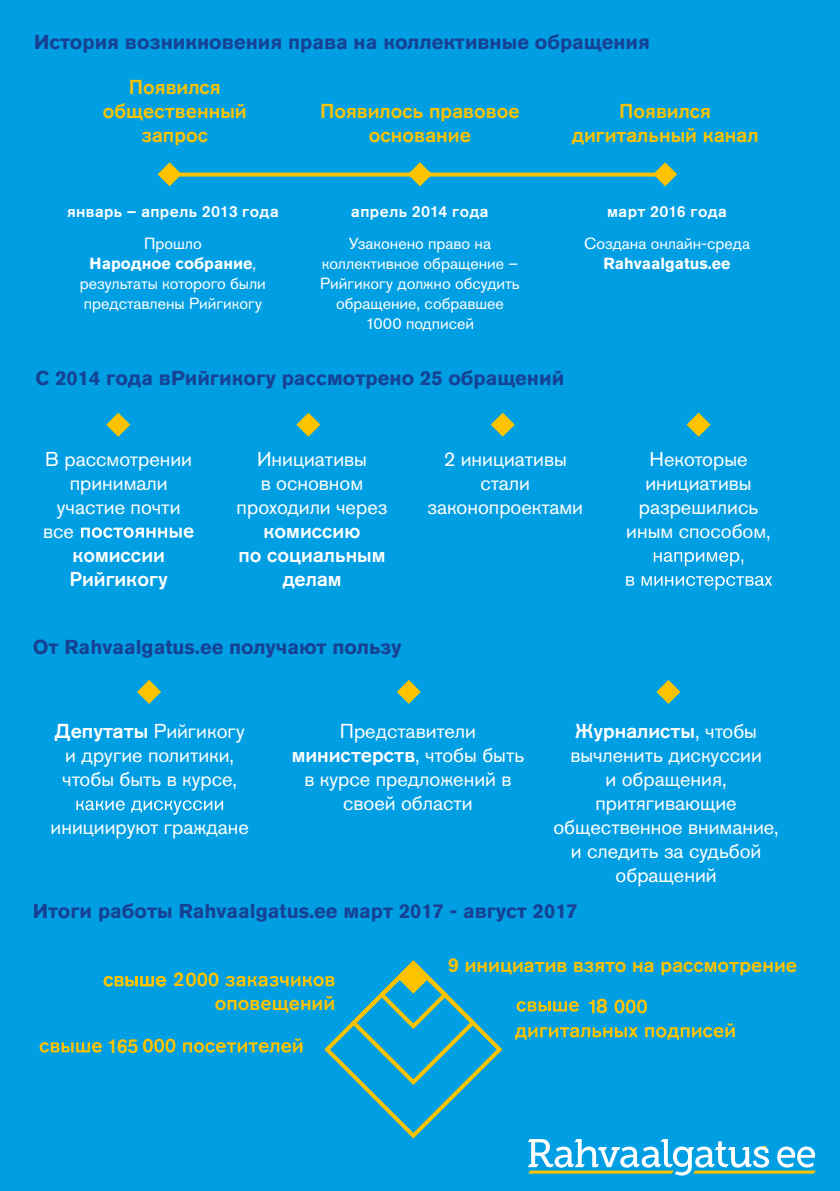
<style>
.page{position:relative;width:840px;height:1191px;background:#fff}
.page>*{position:absolute;margin:0;border:0;box-sizing:border-box;transform-origin:0 0}
.t1{font:500 20.8px "Akzidenz Grotesk Pro";color:#fdc300}
.t2{font:20px/24px "Akzidenz Grotesk Pro";color:#fff;text-align:center}
.t3{font:700 20px "Akzidenz Grotesk Pro";color:#164194}
.t4{font:500 20px/24px "Akzidenz Grotesk Pro";color:#fdc300;text-align:center}
.t5{font:500 20px/24px "Akzidenz Grotesk Pro";color:#fff}
.t6{font:16px/20px "Akzidenz Grotesk Pro";color:#fff;text-align:center}
.t7{font:500 16px "Akzidenz Grotesk Pro";letter-spacing:.025em;color:#fff}
.t8{font:700 16px "Akzidenz Grotesk Pro";color:#fff}
.s1{font-weight:700}
.s2{font-weight:500}
</style>
<div class="page">
<div style="left:0;top:0;width:839px;height:1191px;background:#009fe3"></div>
<svg style="left:181px;top:173px;width:471px;height:4px;background:#e2bf18"></svg>
<svg style="left:408px;top:162px;width:24px;height:24px"></svg>
<svg style="left:652px;top:162px;width:24px;height:24px"></svg>
<svg style="left:157px;top:162px;width:24px;height:24px"></svg>
<svg style="left:515px;top:1023px;width:219px;height:16px"></svg>
<svg style="left:81px;top:527px;width:113px;height:11px"></svg>
<svg style="left:653px;top:552px;width:90px;height:14px"></svg>
<svg style="left:626px;top:576px;width:145px;height:14px"></svg>
<svg style="left:76px;top:800px;width:147px;height:14px"></svg>
<svg style="left:137px;top:680px;width:24px;height:24px"></svg>
<svg style="left:396px;top:680px;width:24px;height:24px"></svg>
<svg style="left:656px;top:680px;width:24px;height:24px"></svg>
<svg style="left:686px;top:413px;width:24px;height:24px"></svg>
<svg style="left:490px;top:413px;width:24px;height:24px"></svg>
<svg style="left:296px;top:413px;width:24px;height:24px"></svg>
<svg style="left:106px;top:413px;width:24px;height:24px"></svg>
<svg style="left:527px;top:1139px;width:288px;height:36px"></svg>
<svg style="left:588px;top:999px;width:58px;height:14px"></svg>
<svg style="left:516px;top:1001px;width:62px;height:10px"></svg>
<svg style="left:40px;top:960px;width:463px;height:179px"></svg>
<p class="t3" style="left:34px;top:29px;width:617px">История возникновения права на коллективные обращения</p>
<p class="t4" style="left:103px;top:75px;width:145px">Появился общественный запрос</p>
<p class="t7" style="left:67px;top:201px;width:213px">январь – апрель 2013 года</p>
<p class="t6" style="left:80px;top:233px;width:187px">Прошло<br><span class="s1">Народное собрание</span>, результаты которого были представлены Рийгикогу</p>
<p class="t4" style="left:320px;top:99px;width:201px">Появилось правовое основание</p>
<p class="t4" style="left:571px;top:99px;width:188px">Появился дигитальный канал</p>
<p class="t7" style="left:351px;top:201px;width:139px">апрель 2014 года</p>
<p class="t6" style="left:320px;top:233px;width:201px">Узаконено право на коллективное обращение –<br>Рийгикогу должно обсудить обращение, собравшее<br>1000 подписей</p>
<p class="t7" style="left:606px;top:201px;width:121px">март 2016 года</p>
<p class="t6" style="left:583px;top:233px;width:167px">Создана онлайн-среда</p>
<p class="t8" style="left:603px;top:253px;width:128px">Rahvaalgatus.ee</p>
<p class="t3" style="left:35px;top:365px;width:530px">С 2014 года вРийгикогу рассмотрено 25 обращений</p>
<p class="t2" style="left:45px;top:446px;width:148px">В рассмотрении</p>
<p class="t2" style="left:70px;top:470px;width:99px">принимали</p>
<p class="t2" style="left:57px;top:494px;width:125px">участие почти</p>
<p class="t2" style="left:43px;top:518px;width:32px">все</p>
<p class="t5" style="left:69px;top:542px;width:100px">комиссии<br>Рийгикогу</p>
<p class="t2" style="left:236px;top:446px;width:152px">Инициативы<br>в основном проходили через</p>
<p class="t5" style="left:238px;top:518px;width:149px;text-align:center">комиссию<br>по социальным делам</p>
<p class="t3" style="left:33px;top:634px;width:370px">От Rahvaalgatus.ee получают пользу</p>
<p class="t2" style="left:427px;top:446px;width:157px">2 инициативы стали законопроектами</p>
<p class="t2" style="left:626px;top:446px;width:146px">Некоторые инициативы разрешились иным способом,</p>
<p class="t2" style="left:54px;top:719px;width:192px"><span class="s2">Депутаты</span> Рийгикогу и другие политики, чтобы быть в курсе,</p>
<p class="t2" style="left:51px;top:815px;width:200px">инициируют граждане</p>
<p class="t2" style="left:291px;top:719px;width:234px">Представители <span class="s2">министерств</span>, чтобы быть в курсе предложений в своей области</p>
<p class="t2" style="left:553px;top:719px;width:227px"><span class="s2">Журналисты</span>, чтобы вычленить дискуссии<br>и обращения, притягивающие общественное внимание, и следить за судьбой обращений</p>
<p class="t3" style="left:33px;top:898px;width:546px">Итоги работы Rahvaalgatus.ee март 2017 - август 2017</p>
<p class="t4" style="left:447px;top:953px;width:350px">9 инициатив взято на рассмотрение</p>
<p class="t4" style="left:214px;top:991px;width:122px">оповещений</p>
<p class="t4" style="left:173px;top:967px;width:13px">2</p>
<p class="t1" style="left:595px;top:992px;width:13px">8</p>
<p class="t4" style="left:107px;top:1033px;width:33px">165</p>
</div>
